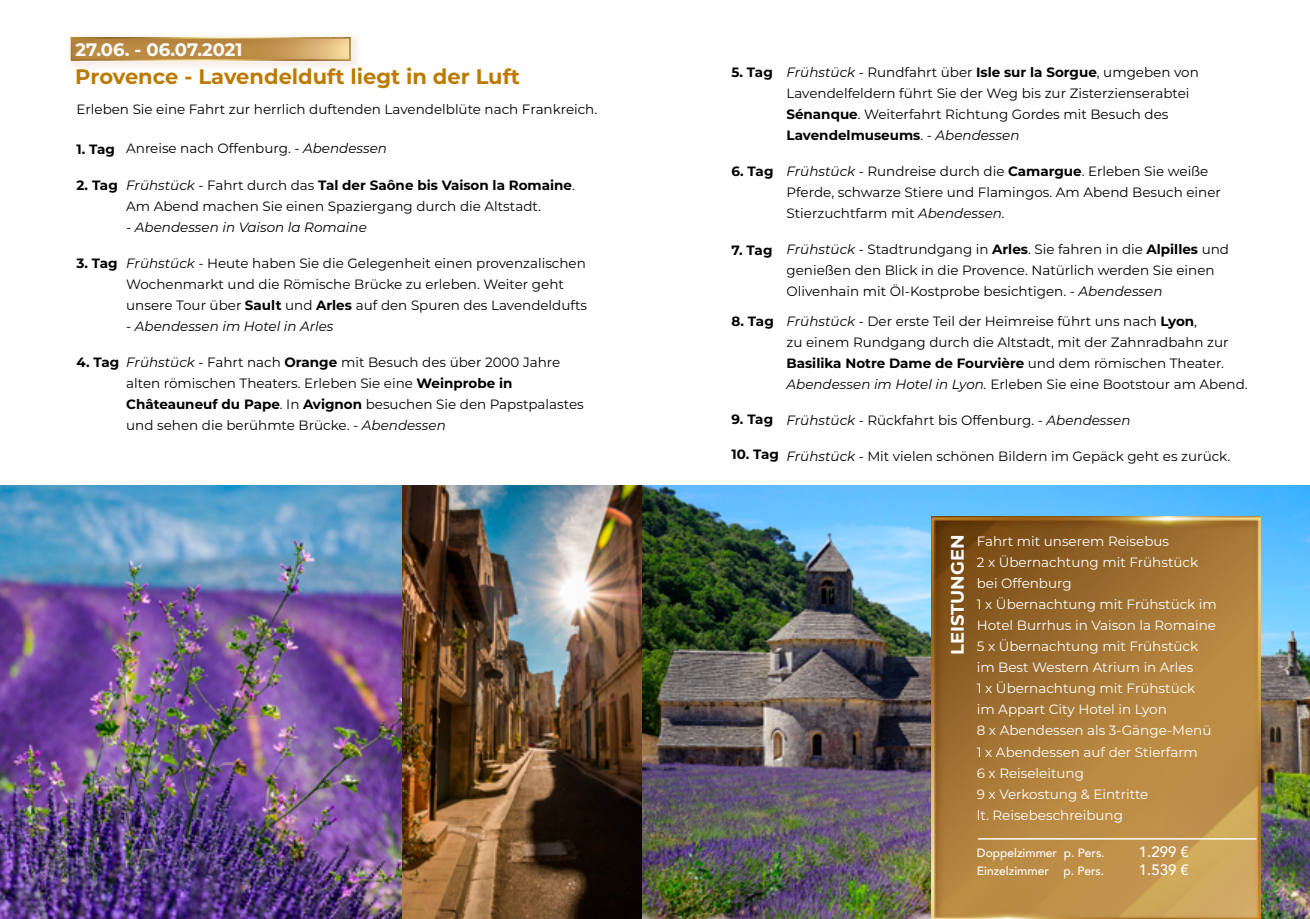
<style>
.page{position:relative;width:1310px;height:919px;background:#fff}
.page>*{position:absolute;margin:0;border:0;box-sizing:border-box;transform-origin:0 0}
.t1{font:700 21px "Montserrat";color:#bc7b00}
.t2{font:700 18px "Montserrat";color:#fdfefe}
.t3{font:500 15px "Avenir";color:#fff}
.t4{font:13.5px/21px "Montserrat";color:#000}
.t5{font:13.5px/21px "Montserrat";color:#fff}
.t6{font:italic 13.5px "Montserrat";color:#000}
.t7{font:700 13.5px "Montserrat";color:#000}
.t8{font:500 12px "Avenir";color:#fff}
.s1{font-style:italic}
.s2{font-weight:700}
</style>
<div class="page">
<svg style="left:71px;top:37px;width:280px;height:24px;background:#c29552"></svg>
<img style="left:0;top:485px;width:403px;height:433px">
<img style="left:403px;top:485px;width:239px;height:433px">
<img style="left:642px;top:485px;width:668px;height:433px">
<img style="left:931px;top:517px;width:329px;height:401px">
<hr style="left:978px;top:838px;width:278px;height:1px;background:#fdfefe">
<h2 class="t2" style="left:75px;top:36px;width:169px">27.06. - 06.07.2021</h2>
<h1 class="t1" style="left:75px;top:62px;width:446px">Provence - Lavendelduft liegt in der Luft</h1>
<p class="t4" style="left:77px;top:98px;width:522px">Erleben Sie eine Fahrt zur herrlich duftenden Lavendelblüte nach Frankreich.</p>
<p class="t4" style="left:126px;top:138px;width:262px">Anreise nach Offenburg. <span class="s1">- Abendessen</span></p>
<p class="t4" style="left:126px;top:174px;width:450px"><span class="s1">Frühstück -</span> Fahrt durch das <span class="s2">Tal der Saône bis Vaison la Romaine</span>.<br>Am Abend machen Sie einen Spaziergang durch die Altstadt.</p>
<p class="t6" style="left:126px;top:217px;width:242px">- Abendessen in Vaison la Romaine</p>
<p class="t4" style="left:126px;top:252px;width:462px"><span class="s1">Frühstück -</span> Heute haben Sie die Gelegenheit einen provenzalischen<br>Wochenmarkt und die Römische Brücke zu erleben. Weiter geht unsere Tour über <span class="s2">Sault</span> und <span class="s2">Arles</span> auf den Spuren des Lavendeldufts</p>
<p class="t6" style="left:126px;top:316px;width:209px">- Abendessen im Hotel in Arles</p>
<p class="t4" style="left:126px;top:351px;width:459px"><span class="s1">Frühstück -</span> Fahrt nach <span class="s2">Orange</span> mit Besuch des über 2000 Jahre alten römischen Theaters. Erleben Sie eine <span class="s2">Weinprobe in Châteauneuf du Pape</span>. In <span class="s2">Avignon</span> besuchen Sie den Papstpalastes und sehen die berühmte Brücke. <span class="s1">- Abendessen</span></p>
<p class="t7" style="left:77px;top:139px;width:40px">1. Tag</p>
<p class="t7" style="left:77px;top:175px;width:43px">2. Tag</p>
<p class="t7" style="left:77px;top:253px;width:43px">3. Tag</p>
<p class="t7" style="left:77px;top:353px;width:44px">4. Tag</p>
<p class="t4" style="left:786px;top:61px;width:414px"><span class="s1">Frühstück -</span> Rundfahrt über <span class="s2">Isle sur la Sorgue</span>, umgeben von Lavendelfeldern führt Sie der Weg bis zur Zisterzienserabtei <span class="s2">Sénanque</span>. Weiterfahrt Richtung Gordes mit Besuch des <span class="s2">Lavendelmuseums</span>. <span class="s1">- Abendessen</span></p>
<p class="t4" style="left:786px;top:160px;width:436px"><span class="s1">Frühstück -</span> Rundreise durch die <span class="s2">Camargue</span>. Erleben Sie weiße<br>Pferde, schwarze Stiere und Flamingos. Am Abend Besuch einer<br>Stierzuchtfarm mit <span class="s1">Abendessen.</span></p>
<p class="t4" style="left:786px;top:238px;width:444px"><span class="s1">Frühstück -</span> Stadtrundgang in <span class="s2">Arles</span>. Sie fahren in die <span class="s2">Alpilles</span> und genießen den Blick in die Provence. Natürlich werden Sie einen<br>Olivenhain mit Öl-Kostprobe besichtigen. <span class="s1">- Abendessen</span></p>
<p class="t4" style="left:786px;top:310px;width:463px"><span class="s1">Frühstück -</span> Der erste Teil der Heimreise führt uns nach <span class="s2">Lyon</span>,<br>zu einem Rundgang durch die Altstadt, mit der Zahnradbahn zur <span class="s2">Basilika Notre Dame de Fourvière</span> und dem römischen Theater.<br><span class="s1">Abendessen im Hotel in Lyon.</span> Erleben Sie eine Bootstour am Abend.</p>
<p class="t4" style="left:786px;top:409px;width:345px"><span class="s1">Frühstück -</span> Rückfahrt bis Offenburg. <span class="s1">- Abendessen</span></p>
<p class="t4" style="left:786px;top:445px;width:445px"><span class="s1">Frühstück -</span> Mit vielen schönen Bildern im Gepäck geht es zurück.</p>
<p class="t7" style="left:731px;top:62px;width:43px">5. Tag</p>
<p class="t7" style="left:731px;top:161px;width:43px">6. Tag</p>
<p class="t7" style="left:731px;top:240px;width:42px">7. Tag</p>
<p class="t7" style="left:731px;top:311px;width:44px">8. Tag</p>
<p class="t7" style="left:731px;top:409px;width:43px">9. Tag</p>
<p class="t7" style="left:731px;top:444px;width:49px">10. Tag</p>
<h2 class="t2" style="left:944px;top:655px;width:122px;rotate:-90deg">LEISTUNGEN</h2>
<p class="t5" style="left:977px;top:530px;width:242px">Fahrt mit unserem Reisebus<br>2 x Übernachtung mit Frühstück bei Offenburg<br>1 x Übernachtung mit Frühstück im<br>Hotel Burrhus in Vaison la Romaine<br>5 x Übernachtung mit Frühstück im Best Western Atrium in Arles<br>1 x Übernachtung mit Frühstück<br>im Appart City Hotel in Lyon<br>8 x Abendessen als 3-Gänge-Menü<br>1 x Abendessen auf der Stierfarm<br>6 x Reiseleitung<br>9 x Verkostung &amp; Eintritte<br>lt. Reisebeschreibung</p>
<p class="t8" style="left:977px;top:842px;width:129px">Doppelzimmer p. Pers.</p>
<p class="t3" style="left:1139px;top:839px;width:52px">1.299 €</p>
<p class="t8" style="left:977px;top:860px;width:129px">Einzelzimmer p. Pers.</p>
<p class="t3" style="left:1139px;top:857px;width:52px">1.539 €</p>
</div>
